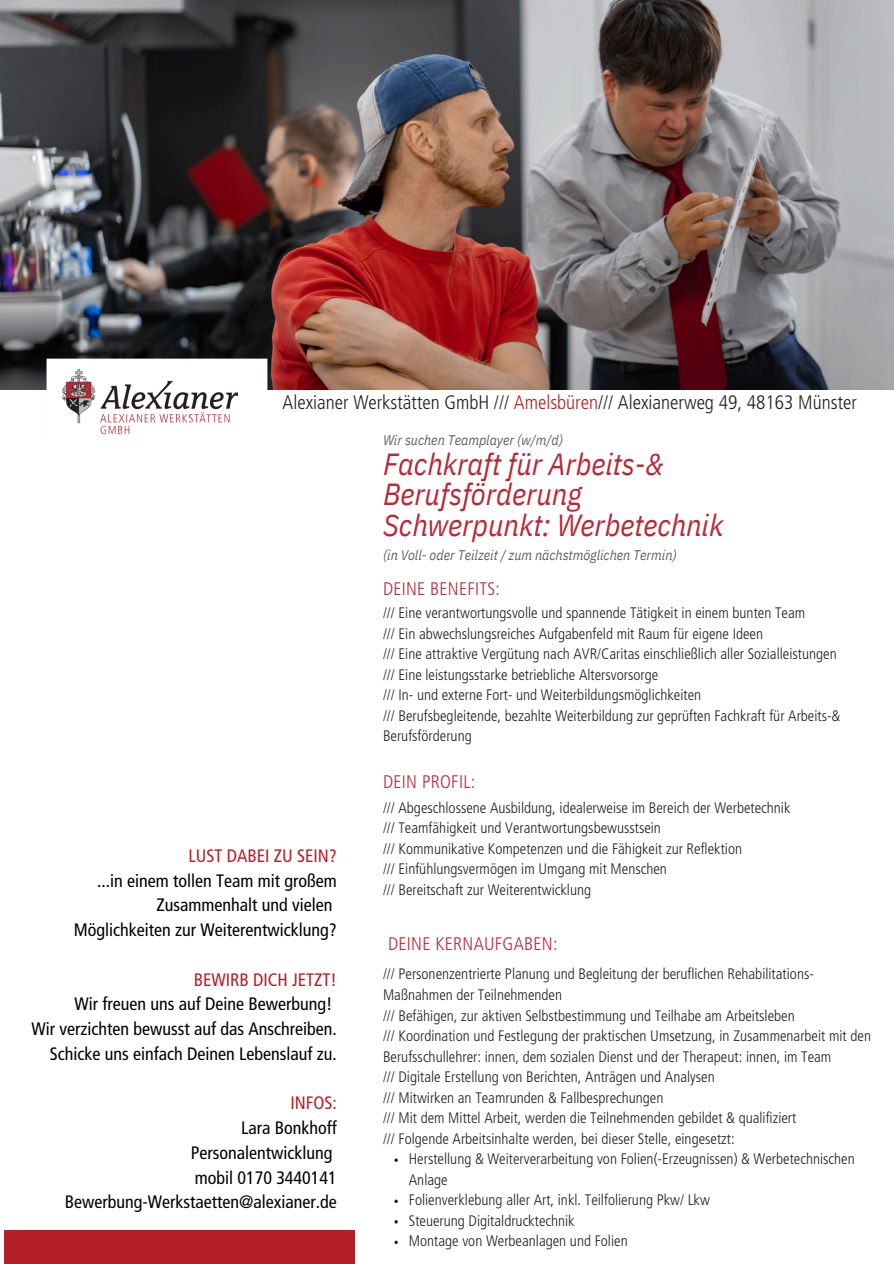
<style>
.page{position:relative;width:894px;height:1264px;background:#fff}
.page>*{position:absolute;margin:0;border:0;box-sizing:border-box;transform-origin:0 0}
.t1{font:italic 30.45px/30.5px "IBM Plex Sans Cond";color:#b82937}
.t2{font:300 condensed 19.5px "Frutiger LT Std";color:#231f20}
.t3{font:300 condensed 18.3px "Frutiger LT Std";letter-spacing:.015em;color:#b82937}
.t4{font:condensed 18px/24.8px "Frutiger LT Std";color:#000;text-align:right}
.t5{font:300 condensed 15.15px/20.5px "Frutiger LT Std";color:#231f20}
.t6{font:italic 13.95px "IBM Plex Sans Cond";color:#626366}
.s1{color:#b51f2a}
</style>
<div class="page">
<div style="left:4px;top:1229px;width:350px;height:34px;background:#b51f2a"></div>
<img style="left:0;top:0;width:893px;height:389px">
<img style="left:40px;top:351px;width:234px;height:84px">
<svg style="left:394px;top:1220px;width:4px;height:3px"></svg>
<h2 class="t2" style="left:282px;top:394px;width:575px">Alexianer Werkstätten GmbH /// <span class="s1">Amelsbüren</span>/// Alexianerweg 49, 48163 Münster</h2>
<p class="t6" style="left:383px;top:431px;width:181px">Wir suchen Teamplayer (w/m/d)</p>
<p class="t1" style="left:383px;top:448px;width:282px">Fachkraft für Arbeits-&amp;<br>Berufsförderung</p>
<p class="t1" style="left:383px;top:509px;width:342px">Schwerpunkt: Werbetechnik</p>
<p class="t6" style="left:383px;top:545px;width:295px">(in Voll- oder Teilzeit / zum nächstmöglichen Termin)</p>
<p class="t3" style="left:383px;top:581px;width:118px">DEINE BENEFITS:</p>
<p class="t5" style="left:383px;top:604px;width:423px">/// Eine verantwortungsvolle und spannende Tätigkeit in einem bunten Team</p>
<h1 class="t5" style="left:383px;top:624px;width:381px">/// Ein abwechslungsreiches Aufgabenfeld mit Raum für eigene Ideen</h1>
<p class="t5" style="left:383px;top:645px;width:455px">/// Eine attraktive Vergütung nach AVR/Caritas einschließlich aller Sozialleistungen</p>
<p class="t5" style="left:383px;top:665px;width:276px">/// Eine leistungsstarke betriebliche Altersvorsorge</p>
<p class="t5" style="left:383px;top:686px;width:319px">/// In- und externe Fort- und Weiterbildungsmöglichkeiten</p>
<p class="t5" style="left:383px;top:706px;width:458px">/// Berufsbegleitende, bezahlte Weiterbildung zur geprüften Fachkraft für Arbeits-&amp;<br>Berufsförderung</p>
<p class="t4" style="left:74px;top:845px;width:264px"><span class="s1">LUST DABEI ZU SEIN?<br></span>...in einem tollen Team mit großem<br>Zusammenhalt und vielen<br>Möglichkeiten zur Weiterentwicklung?</p>
<p class="t4" style="left:31px;top:968px;width:307px"><span class="s1">BEWIRB DICH JETZT!<br></span>Wir freuen uns auf Deine Bewerbung!<br>Wir verzichten bewusst auf das Anschreiben.<br>Schicke uns einfach Deinen Lebenslauf zu.</p>
<p class="t4" style="left:65px;top:1092px;width:273px"><span class="s1">INFOS:<br></span>Lara Bonkhoff<br>Personalentwicklung<br>mobil 0170 3440141<br>Bewerbung-Werkstaetten@alexianer.de</p>
<p class="t3" style="left:383px;top:774px;width:94px">DEIN PROFIL:</p>
<p class="t5" style="left:383px;top:798px;width:409px">/// Abgeschlossene Ausbildung, idealerweise im Bereich der Werbetechnik</p>
<h2 class="t5" style="left:383px;top:819px;width:279px">/// Teamfähigkeit und Verantwortungsbewusstsein</h2>
<h2 class="t5" style="left:383px;top:839px;width:360px">/// Kommunikative Kompetenzen und die Fähigkeit zur Reflektion</h2>
<h2 class="t5" style="left:383px;top:860px;width:285px">/// Einfühlungsvermögen im Umgang mit Menschen</h2>
<h1 class="t5" style="left:383px;top:880px;width:209px">/// Bereitschaft zur Weiterentwicklung</h1>
<p class="t3" style="left:388px;top:936px;width:171px">DEINE KERNAUFGABEN:</p>
<p class="t5" style="left:383px;top:965px;width:432px">/// Personenzentrierte Planung und Begleitung der beruflichen Rehabilitations-<br>Maßnahmen der Teilnehmenden</p>
<p class="t5" style="left:383px;top:1006px;width:413px">/// Befähigen, zur aktiven Selbstbestimmung und Teilhabe am Arbeitsleben</p>
<p class="t5" style="left:383px;top:1026px;width:489px">/// Koordination und Festlegung der praktischen Umsetzung, in Zusammenarbeit mit den<br>Berufsschullehrer: innen, dem sozialen Dienst und der Therapeut: innen, im Team</p>
<p class="t5" style="left:383px;top:1068px;width:333px">/// Digitale Erstellung von Berichten, Anträgen und Analysen</p>
<p class="t5" style="left:383px;top:1088px;width:282px">/// Mitwirken an Teamrunden &amp; Fallbesprechungen</p>
<p class="t5" style="left:383px;top:1109px;width:415px">/// Mit dem Mittel Arbeit, werden die Teilnehmenden gebildet &amp; qualifiziert</p>
<h1 class="t5" style="left:383px;top:1129px;width:353px">/// Folgende Arbeitsinhalte werden, bei dieser Stelle, eingesetzt:</h1>
<p class="t5" style="left:409px;top:1150px;width:447px">Herstellung &amp; Weiterverarbeitung von Folien(-Erzeugnissen) &amp; Werbetechnischen<br>Anlage</p>
<p class="t5" style="left:409px;top:1191px;width:302px">Folienverklebung aller Art, inkl. Teilfolierung Pkw/ Lkw</p>
<p class="t5" style="left:409px;top:1211px;width:167px">Steuerung Digitaldrucktechnik</p>
<p class="t5" style="left:409px;top:1232px;width:220px">Montage von Werbeanlagen und Folien</p>
</div>
